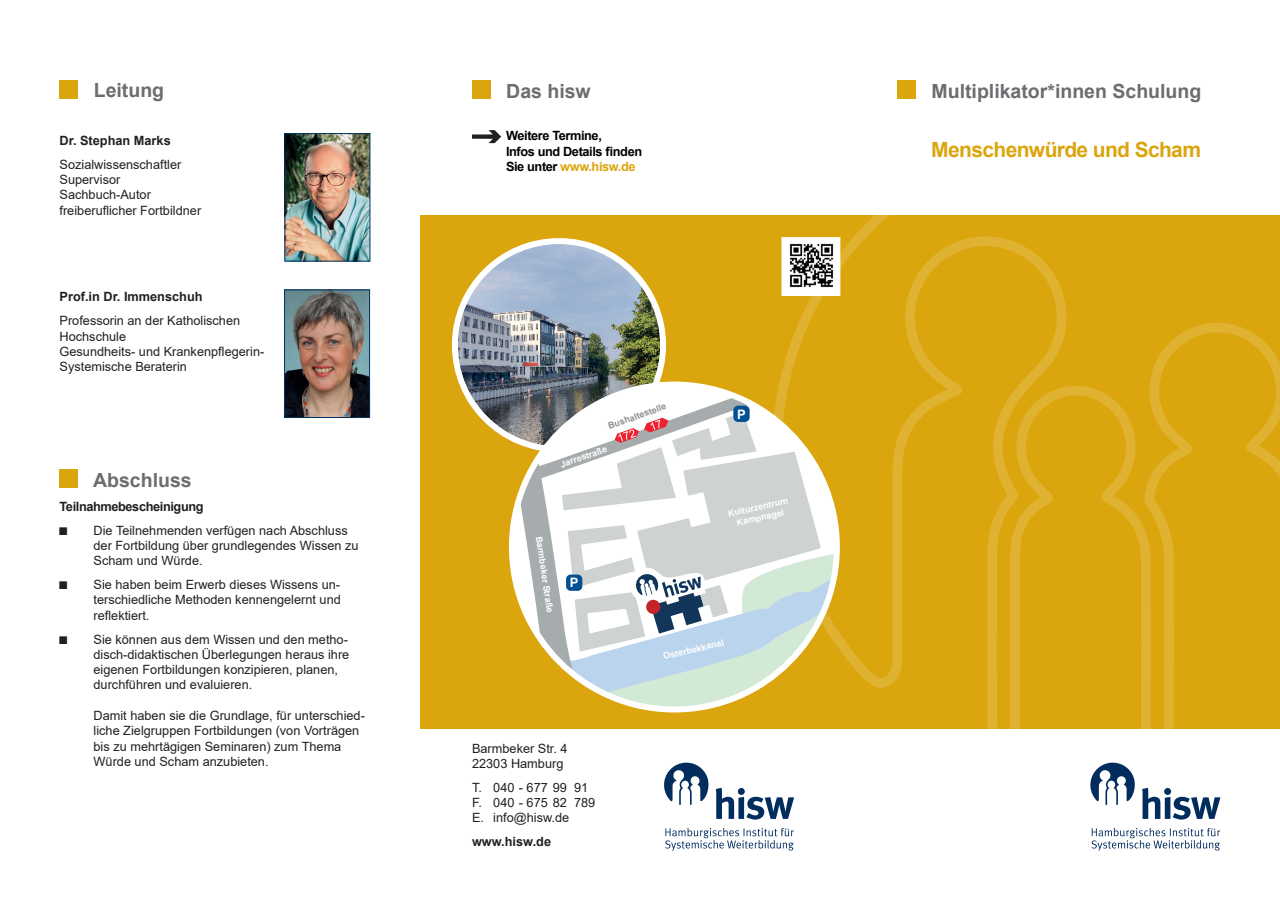
<style>
.page{position:relative;width:1280px;height:910px;background:#fff}
.page>*{position:absolute;margin:0;border:0;box-sizing:border-box;transform-origin:0 0}
.t1{font:700 21px "Arial";letter-spacing:-.03em;color:#dba50d}
.t2{font:700 19.5px "Arial";color:#6c6d70}
.t3{font:700 13.05px "Arial";color:#fff}
.t4{font:12.75px/15.3px "Arial";color:#231f20}
.t5{font:700 12.75px/15.3px "Arial";letter-spacing:-.03em;color:#000}
.t6{font:700 12.75px "Arial";color:#231f20}
.t7{font:700 12.75px "Arial";letter-spacing:-.03em;color:#231f20}
.t8{font:700 9px/10.8px "Arial";color:#fff;text-align:center}
.t9{font:700 9px "Arial";color:#8c8f92}
.s1{font-family:"Courier New";font-weight:700}
.s2{color:#dba50d}
</style>
<div class="page">
<div style="left:897px;top:81px;width:18px;height:18px;background:#dba50d"></div>
<div style="left:472px;top:81px;width:18px;height:18px;background:#dba50d"></div>
<svg style="left:472px;top:130px;width:29px;height:13px"></svg>
<div style="left:60px;top:469px;width:18px;height:18px;background:#dba50d"></div>
<div style="left:421px;top:215px;width:859px;height:514px;background:#dba50d"></div>
<svg style="left:779px;top:215px;width:501px;height:514px"></svg>
<svg style="left:664px;top:762px;width:45px;height:43px"></svg>
<svg style="left:716px;top:788px;width:78px;height:32px"></svg>
<svg style="left:665px;top:828px;width:129px;height:23px"></svg>
<svg style="left:1090px;top:762px;width:130px;height:58px"></svg>
<svg style="left:1091px;top:828px;width:129px;height:23px"></svg>
<div style="left:60px;top:80px;width:18px;height:18px;background:#dba50d"></div>
<img style="left:287px;top:135px;width:81px;height:125px">
<div style="left:285px;top:133px;width:85px;height:129px;border:1px solid #003361"></div>
<img style="left:286px;top:292px;width:82px;height:124px">
<div style="left:284px;top:290px;width:86px;height:128px;border:1px solid #003361"></div>
<img style="left:457px;top:241px;width:205px;height:201px">
<div style="left:452px;top:238px;width:214px;height:214px;border:6px solid #fff;border-radius:50%"></div>
<img style="left:785px;top:241px;width:51px;height:51px">
<div style="left:781px;top:237px;width:59px;height:59px;border:3px solid #fff"></div>
<svg style="left:512px;top:385px;width:325px;height:324px"></svg>
<h2 class="t2" style="left:94px;top:77px;width:72px">Leitung</h2>
<p class="t6" style="left:60px;top:132px;width:113px">Dr. Stephan Marks</p>
<p class="t4" style="left:60px;top:157px;width:143px">Sozialwissenschaftler<br>Supervisor<br>Sachbuch-Autor freiberuflicher Fortbildner</p>
<p class="t6" style="left:60px;top:288px;width:145px">Prof.in Dr. Immenschuh</p>
<p class="t4" style="left:60px;top:313px;width:206px">Professorin an der Katholischen<br>Hochschule<br>Gesundheits- und Krankenpflegerin-<br>Systemische Beraterin</p>
<h2 class="t2" style="left:93px;top:467px;width:100px">Abschluss</h2>
<p class="t7" style="left:60px;top:497px;width:146px">Teilnahmebescheinigung</p>
<p class="t4" style="left:94px;top:523px;width:267px;text-indent:-34px"><span class="s1">■</span> Die Teilnehmenden verfügen nach Abschluss der Fortbildung über grundlegendes Wissen zu<br>Scham und Würde.</p>
<p class="t4" style="left:94px;top:577px;width:249px;text-align:justify;text-indent:-34px"><span class="s1">■</span> Sie haben beim Erwerb dieses Wissens un&shy;terschiedliche Methoden kennengelernt und reflektiert.</p>
<p class="t4" style="left:94px;top:631px;width:257px;text-indent:-34px"><span class="s1">■</span> Sie können aus dem Wissen und den metho&shy;disch-didaktischen Überlegungen heraus ihre eigenen Fortbildungen konzipieren, planen, durchführen und evaluieren.</p>
<p class="t4" style="left:94px;top:708px;width:273px">Damit haben sie die Grundlage, für unterschied&shy;liche Zielgruppen Fortbildungen (von Vorträgen bis zu mehrtägigen Seminaren) zum Thema Würde und Scham anzubieten.</p>
<h2 class="t2" style="left:506px;top:77px;width:86px">Das hisw</h2>
<p class="t5" style="left:506px;top:128px;width:138px">Weitere Termine,<br>Infos und Details finden<br>Sie unter <span class="s2">www.hisw.de</span></p>
<p class="t9" style="left:606px;top:420px;width:62px;rotate:-19deg">Bushaltestelle</p>
<p class="t8" style="left:559px;top:459px;width:50px;rotate:-19deg">Jarrestraße</p>
<p class="t8" style="left:544px;top:535px;width:79px;rotate:82deg">Barmbeker Straße</p>
<p class="t3" style="left:570px;top:574px;width:10px">P</p>
<p class="t3" style="left:737px;top:405px;width:10px">P</p>
<p class="t8" style="left:727px;top:509px;width:63px;rotate:-13deg">Kulturzentrum<br>Kampnagel</p>
<p class="t4" style="left:472px;top:741px;width:97px">Barmbeker Str. 4<br>22303 Hamburg</p>
<p class="t4" style="left:472px;top:780px;width:125px">T. 040 - 677 99 91<br>F. 040 - 675 82 789<br>E. info@hisw.de</p>
<p class="t6" style="left:472px;top:833px;width:81px">www.hisw.de</p>
<p class="t8" style="left:662px;top:651px;width:63px;rotate:-13deg">Osterbekkanal</p>
<h2 class="t2" style="left:931px;top:77px;width:271px">Multiplikator*innen Schulung</h2>
<h1 class="t1" style="left:931px;top:134px;width:271px">Menschenwürde und Scham</h1>
</div>
